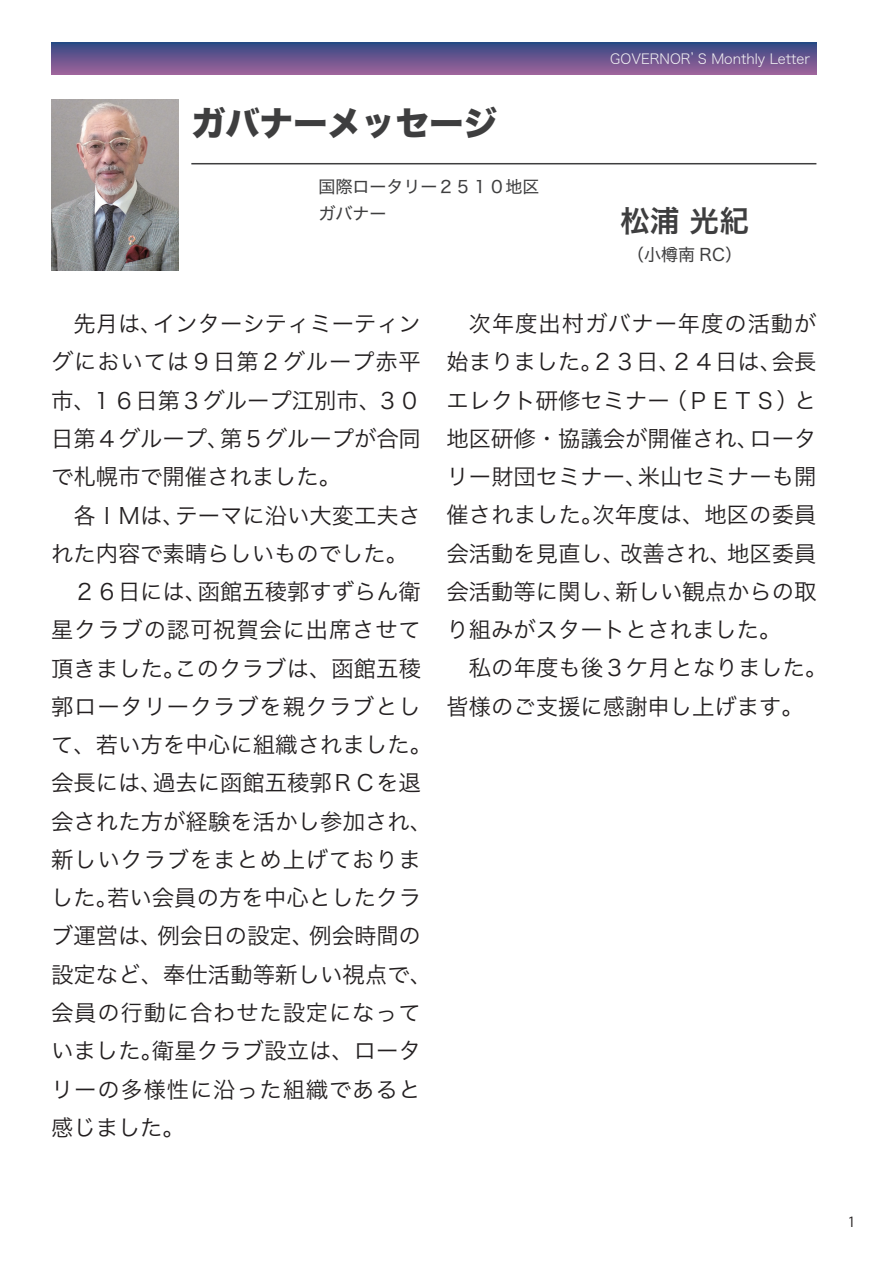
<style>
.page{position:relative;width:893px;height:1263px;background:#fff}
.page>*{position:absolute;margin:0;border:0;box-sizing:border-box;transform-origin:0 0}
.t1{font:34.05px "Hira Kaku Std N W8";color:#3e3e3f}
.t2{font:29.7px "Hira Kaku Pro N W6";color:#3e3e3f}
.t3{font:22.35px/38.2px "Hira Kaku Pro N W3";color:#231f20}
.t4{font:16.95px "Hira Kaku Pro N W4";color:#3e3e3f}
.t5{font:13.8px "Hira Kaku Pro N W2";color:#f2f3f4}
.t6{font:13.8px "Koz Go Pr 6 N";color:#231f20}
</style>
<div class="page">
<img style="left:51px;top:100px;width:128px;height:170px">
<hr style="left:191px;top:163px;width:625px;height:1px;background:#3e3e3f">
<svg style="left:51px;top:43px;width:765px;height:31px;background:#68558f"></svg>
<h1 class="t1" style="left:191px;top:104px;width:308px">ガバナーメッセージ</h1>
<p class="t4" style="left:318px;top:172px;width:223px">国際ロータリー２５１０地区</p>
<p class="t4" style="left:318px;top:199px;width:70px">ガバナー</p>
<p class="t5" style="left:610px;top:46px;width:201px">GOVERNOR’S Monthly Letter</p>
<h2 class="t2" style="left:620px;top:194px;width:130px">松浦 光紀</h2>
<p class="t4" style="left:627px;top:240px;width:116px">（小樽南 RC）</p>
<p class="t3" style="left:51px;top:303px;width:383px">　先月は、インターシティミーティングにおいては９日第２グループ赤平市、１６日第３グループ江別市、３０日第４グループ、第５グループが合同で札幌市で開催されました。<br>　各ＩＭは、テーマに沿い大変工夫された内容で素晴らしいものでした。　２６日には、函館五稜郭すずらん衛星クラブの認可祝賀会に出席させて頂きました。このクラブは、函館五稜郭ロータリークラブを親クラブとして、若い方を中心に組織されました。会長には、過去に函館五稜郭ＲＣを退会された方が経験を活かし参加され、新しいクラブをまとめ上げておりました。若い会員の方を中心としたクラブ運営は、例会日の設定、例会時間の設定など、奉仕活動等新しい視点で、会員の行動に合わせた設定になっていました。衛星クラブ設立は、ロータリーの多様性に沿った組織であると感じました。</p>
<p class="t3" style="left:446px;top:303px;width:383px">　次年度出村ガバナー年度の活動が始まりました。２３日、２４日は、会長エレクト研修セミナー（ＰＥＴＳ）と地区研修・協議会が開催され、ロータリー財団セミナー、米山セミナーも開催されました。次年度は、地区の委員会活動を見直し、改善され、地区委員会活動等に関し、新しい観点からの取り組みがスタートとされました。<br>　私の年度も後３ケ月となりました。皆様のご支援に感謝申し上げます。</p>
<p class="t6" style="left:848px;top:1214px;width:9px">1</p>
</div>
